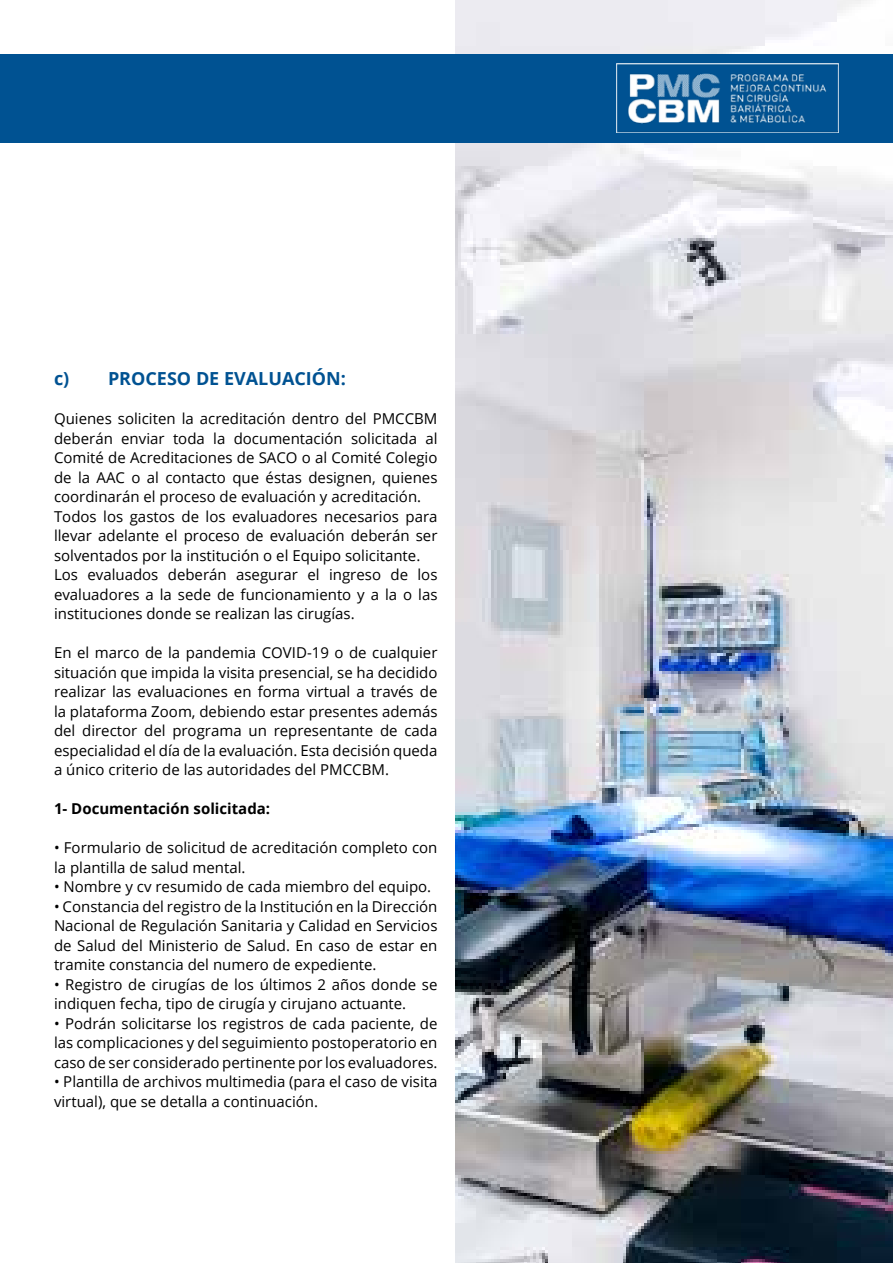
<style>
.page{position:relative;width:893px;height:1263px;background:#fff}
.page>*{position:absolute;margin:0;border:0;box-sizing:border-box;transform-origin:0 0}
.t1{font:700 18px "Open Sans";color:#005292}
.t2{font:15px/19.5px "Open Sans";color:#000}
.t3{font:700 15px "Open Sans";color:#000}
</style>
<div class="page">
<img style="left:455px;top:0;width:438px;height:1263px">
<div style="left:0;top:54px;width:893px;height:88px;background:#005292"></div>
<img style="left:616px;top:64px;width:223px;height:68px">
<p class="t1" style="left:54px;top:366px;width:293px">c) PROCESO DE EVALUACIÓN:</p>
<p class="t2" style="left:54px;top:408px;width:385px">Quienes soliciten la acreditación dentro del PMCCBM deberán enviar toda la documentación solicitada al Comité de Acreditaciones de SACO o al Comité Colegio de la AAC o al contacto que éstas designen, quienes coordinarán el proceso de evaluación y acreditación.<br>Todos los gastos de los evaluadores necesarios para llevar adelante el proceso de evaluación deberán ser solventados por la institución o el Equipo solicitante.<br>Los evaluados deberán asegurar el ingreso de los evaluadores a la sede de funcionamiento y a la o las instituciones donde se realizan las cirugías.</p>
<p class="t2" style="left:54px;top:642px;width:385px;text-align:justify">En el marco de la pandemia COVID-19 o de cualquier situación que impida la visita presencial, se ha decidido realizar las evaluaciones en forma virtual a través de la plataforma Zoom, debiendo estar presentes además del director del programa un representante de cada especialidad el día de la evaluación. Esta decisión queda a único criterio de las autoridades del PMCCBM.</p>
<p class="t3" style="left:54px;top:798px;width:218px">1- Documentación solicitada:</p>
<p class="t2" style="left:54px;top:837px;width:385px">• Formulario de solicitud de acreditación completo con la plantilla de salud mental.</p>
<p class="t2" style="left:54px;top:876px;width:379px">• Nombre y cv resumido de cada miembro del equipo.</p>
<p class="t2" style="left:54px;top:896px;width:385px;text-align:justify">• Constancia del registro de la Institución en la Dirección Nacional de Regulación Sanitaria y Calidad en Servicios de Salud del Ministerio de Salud. En caso de estar en tramite constancia del numero de expediente.</p>
<p class="t2" style="left:54px;top:974px;width:385px">• Registro de cirugías de los últimos 2 años donde se indiquen fecha, tipo de cirugía y cirujano actuante.</p>
<p class="t2" style="left:54px;top:1013px;width:385px;text-align:justify">• Podrán solicitarse los registros de cada paciente, de las complicaciones y del seguimiento postoperatorio en caso de ser considerado pertinente por los evaluadores.</p>
<p class="t2" style="left:54px;top:1071px;width:385px">• Plantilla de archivos multimedia (para el caso de visita virtual), que se detalla a continuación.</p>
</div>
